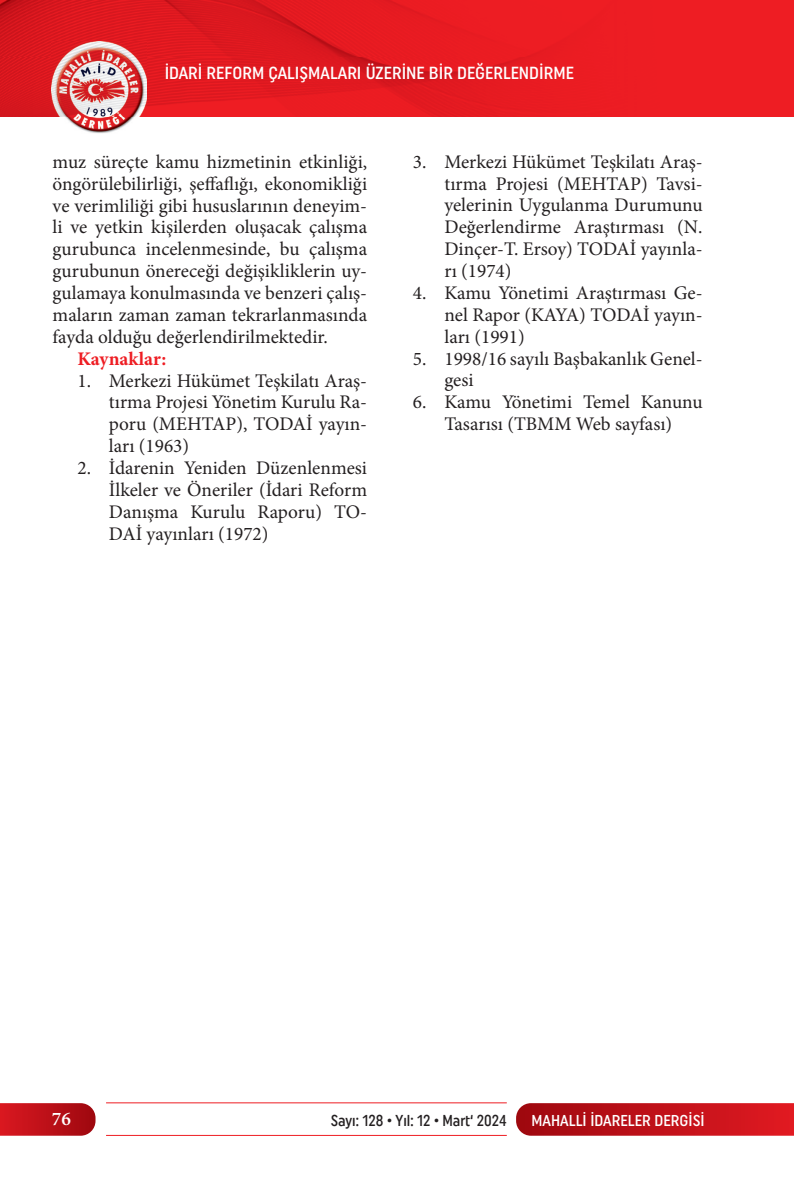
<style>
.page{position:relative;width:794px;height:1191px;background:#fff}
.page>*{position:absolute;margin:0;border:0;box-sizing:border-box;transform-origin:0 0}
.t1{font:19.25px/21.9px "Minion Pro";color:#231f20;text-align:justify}
.t2{font:700 19.25px "Minion Pro";color:#ee1d23}
.t3{font:600 19.25px "Minion Pro";color:#fff}
.t4{font:500 17.5px "Uniform Condensed";color:#fff}
.t5{font:15.75px "Uniform Condensed 2";color:#231f20;scale:.95 1}
.t6{font:500 15.75px "Uniform Condensed";color:#fff}
</style>
<div class="page">
<svg style="left:516px;top:1103px;width:278px;height:32px;background:#c0141c"></svg>
<svg style="left:0;top:1103px;width:95px;height:32px;background:#be171e"></svg>
<hr style="left:106px;top:1102px;width:401px;height:1px;background:#ee1d23">
<hr style="left:106px;top:1135px;width:401px;height:1px;background:#ee1d23">
<img style="left:51px;top:58px;width:96px;height:75px">
<img style="left:0;top:0;width:785px;height:58px">
<img style="left:0;top:58px;width:51px;height:59px">
<img style="left:147px;top:58px;width:638px;height:59px">
<p class="t4" style="left:165px;top:62px;width:411px">İDARİ REFORM ÇALIŞMALARI ÜZERİNE BİR DEĞERLENDİRME</p>
<p class="t1" style="left:53px;top:151px;width:316px">muz süreçte kamu hizmetinin etkinliği, öngörülebilirliği, şeffaflığı, ekonomikliği ve verimliliği gibi hususlarının deneyim&shy;li ve yetkin kişilerden oluşacak çalışma gurubunca incelenmesinde, bu çalışma gurubunun önereceği değişikliklerin uy&shy;gulamaya konulmasında ve benzeri çalış&shy;maların zaman zaman tekrarlanmasında fayda olduğu değerlendirilmektedir.</p>
<p class="t2" style="left:77px;top:345px;width:90px">Kaynaklar:</p>
<p class="t1" style="left:109px;top:369px;width:260px;text-indent:-31px">1. Merkezi Hükümet Teşkilatı Araş&shy;tırma Projesi Yönetim Kurulu Ra&shy;poru (MEHTAP), TODAİ yayın&shy;ları (1963)</p>
<p class="t1" style="left:109px;top:457px;width:260px;text-indent:-31px">2. İdarenin Yeniden Düzenlenmesi İlkeler ve Öneriler (İdari Reform Danışma Kurulu Raporu) TO-DAİ yayınları (1972)</p>
<p class="t1" style="left:444px;top:151px;width:260px;text-indent:-31px">3. Merkezi Hükümet Teşkilatı Araş&shy;tırma Projesi (MEHTAP) Tavsi&shy;yelerinin Uygulanma Durumunu Değerlendirme Araştırması (N.<br>Dinçer-T. Ersoy) TODAİ yayınla&shy;rı (1974)</p>
<p class="t1" style="left:444px;top:282px;width:260px;text-indent:-31px">4. Kamu Yönetimi Araştırması Ge&shy;nel Rapor (KAYA) TODAİ yayın&shy;ları (1991)</p>
<p class="t1" style="left:444px;top:347px;width:260px;text-indent:-31px">5. 1998/16 sayılı Başbakanlık Genel&shy;gesi</p>
<p class="t1" style="left:413px;top:391px;width:291px;text-align:center">6. Kamu Yönetimi Temel Kanunu<br>Tasarısı (TBMM Web sayfası)</p>
<p class="t3" style="left:52px;top:1105px;width:20px">76</p>
<p class="t5" style="left:331px;top:1111px;width:187px">Sayı: 128 • Yıl: 12 • Mart‘ 2024</p>
<p class="t6" style="left:531px;top:1111px;width:175px">MAHALLİ İDARELER DERGİSİ</p>
</div>
